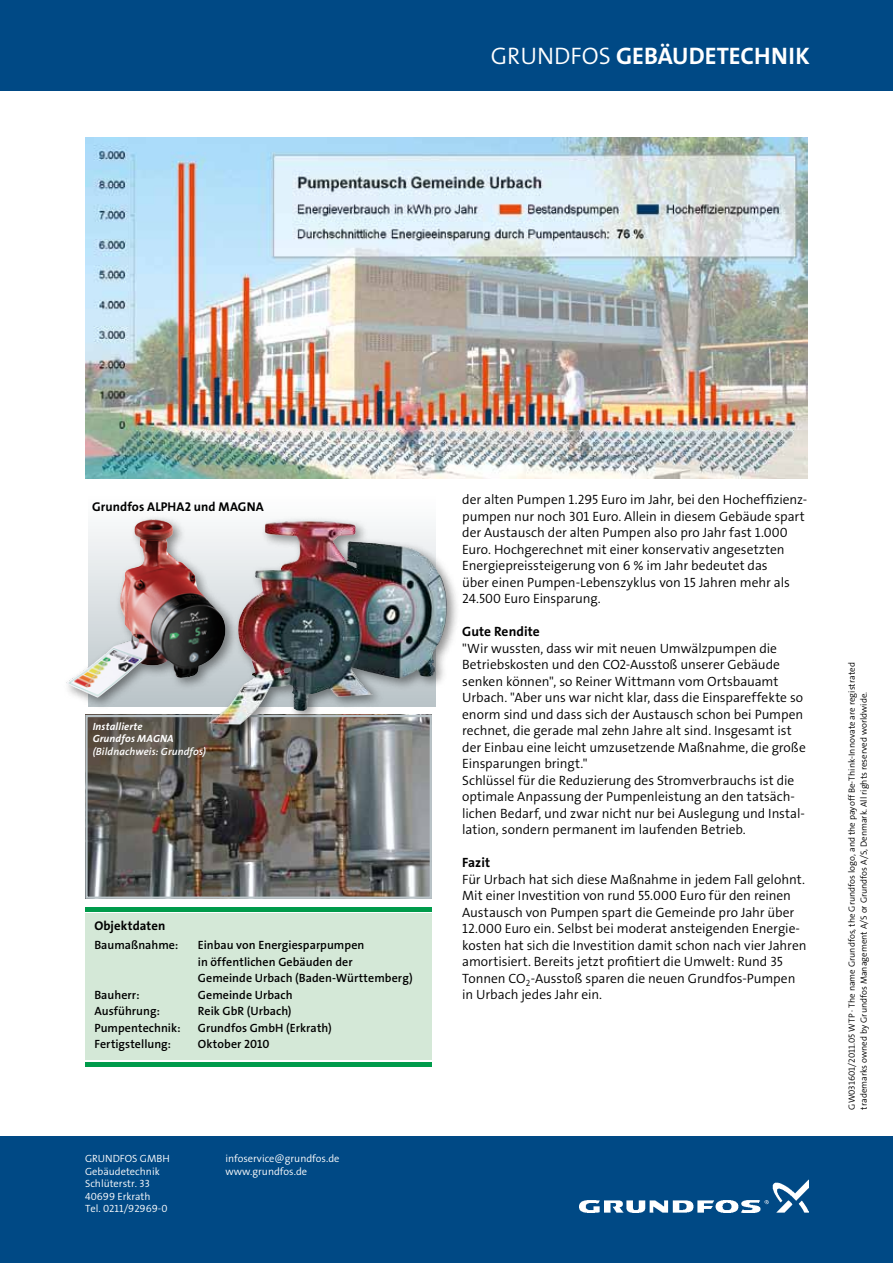
<style>
.page{position:relative;width:893px;height:1263px;background:#fff}
.page>*{position:absolute;margin:0;border:0;box-sizing:border-box;transform-origin:0 0}
.t1{font:24px "The Sans Grundfos 7 B";color:#fff}
.t2{font:13.5px/16.5px "The Sans Grundfos 4 SL";letter-spacing:-.005em;color:#000}
.t3{font:13.5px "The Sans Grundfos 7 B";color:#000}
.t4{font:12.75px "The Sans Grundfos 7 B";letter-spacing:.01em;color:#000}
.t5{font:12px/16.5px "The Sans Grundfos 6 SB";letter-spacing:.005em;color:#000}
.t6{font:10.5px/12.6px "The Sans Grundfos 4 SL";color:#fff}
.t7{font:italic 10.5px/12.6px "The Sans Grundfos 7 B";letter-spacing:.015em;color:#fff}
.t8{font:italic 10.5px "The Sans Grundfos 6 SB";letter-spacing:.01em;color:#fff}
.t9{font:9px/12px "The Sans Grundfos 4 SL";color:#000}
.s1{font-family:"The Sans Grundfos 4 SL"}
</style>
<div class="page">
<div style="left:0;top:0;width:893px;height:90px;background:#004985"></div>
<div style="left:0;top:1136px;width:893px;height:127px;background:#004985"></div>
<img style="left:580px;top:1180px;width:228px;height:32px">
<hr style="left:85px;top:907px;width:347px;height:4px;background:#009b4b">
<div style="left:85px;top:913px;width:347px;height:146px;background:#d4e8d7"></div>
<hr style="left:85px;top:1062px;width:347px;height:4px;background:#009b4b">
<img style="left:85px;top:138px;width:722px;height:341px">
<div style="left:61px;top:514px;width:177px;height:197px;background:#000;opacity:.45"></div>
<img style="left:66px;top:519px;width:136px;height:179px">
<img style="left:88px;top:718px;width:341px;height:178px">
<div style="left:85px;top:715px;width:347px;height:184px;border:2px solid #b9c3c7"></div>
<div style="left:202px;top:516px;width:257px;height:222px;background:#000;opacity:.45"></div>
<img style="left:208px;top:521px;width:234px;height:203px">
<h1 class="t1" style="left:491px;top:43px;width:320px"><span class="s1">GRUNDFOS</span> Gebäudetechnik</h1>
<p class="t4" style="left:92px;top:500px;width:173px">Grundfos ALPHA2 und MAGNA</p>
<p class="t7" style="left:93px;top:720px;width:83px">Installierte<br>Grundfos MAGNA</p>
<p class="t8" style="left:93px;top:746px;width:115px">(Bildnachweis: Grundfos)</p>
<p class="t4" style="left:94px;top:919px;width:73px">Objektdaten</p>
<p class="t5" style="left:94px;top:937px;width:86px">Baumaßnahme:</p>
<p class="t5" style="left:198px;top:937px;width:216px">Einbau von Energiesparpumpen<br>in öffentlichen Gebäuden der<br>Gemeinde Urbach (Baden-Württemberg)</p>
<p class="t5" style="left:94px;top:987px;width:47px">Bauherr:</p>
<p class="t5" style="left:198px;top:987px;width:96px">Gemeinde Urbach</p>
<p class="t5" style="left:94px;top:1003px;width:67px">Ausführung:</p>
<p class="t5" style="left:198px;top:1003px;width:95px">Reik GbR (Urbach)</p>
<p class="t5" style="left:94px;top:1020px;width:88px">Pumpentechnik:</p>
<p class="t5" style="left:198px;top:1020px;width:135px">Grundfos GmbH (Erkrath)</p>
<p class="t5" style="left:94px;top:1036px;width:78px">Fertigstellung:</p>
<p class="t5" style="left:198px;top:1036px;width:73px">Oktober 2010</p>
<p class="t6" style="left:85px;top:1152px;width:86px">GRUNDFOS GMBH<br>Gebäudetechnik<br>Schlüterstr. 33<br>40699 Erkrath<br>Tel. 0211/92969-0</p>
<p class="t6" style="left:225px;top:1152px;width:116px">infoservice@grundfos.de www.grundfos.de</p>
<p class="t2" style="left:462px;top:492px;width:346px">der alten Pumpen 1.295 Euro im Jahr, bei den Hocheffizienz&shy;pumpen nur noch 301 Euro. Allein in diesem Gebäude spart der Austausch der alten Pumpen also pro Jahr fast 1.000<br>Euro. Hochgerechnet mit einer konservativ angesetzten Energiepreissteigerung von 6 % im Jahr bedeutet das<br>über einen Pumpen-Lebenszyklus von 15 Jahren mehr als 24.500 Euro Einsparung.</p>
<p class="t3" style="left:462px;top:625px;width:79px">Gute Rendite</p>
<p class="t2" style="left:462px;top:641px;width:345px">"Wir wussten, dass wir mit neuen Umwälzpumpen die Betriebskosten und den CO2-Ausstoß unserer Gebäude senken können", so Reiner Wittmann vom Ortsbauamt Urbach. "Aber uns war nicht klar, dass die Einspareffekte so enorm sind und dass sich der Austausch schon bei Pumpen rechnet, die gerade mal zehn Jahre alt sind. Insgesamt ist der Einbau eine leicht umzusetzende Maßnahme, die große Einsparungen bringt."<br>Schlüssel für die Reduzierung des Stromverbrauchs ist die optimale Anpassung der Pumpenleistung an den tatsäch&shy;lichen Bedarf, und zwar nicht nur bei Auslegung und Instal&shy;lation, sondern permanent im laufenden Betrieb.</p>
<p class="t3" style="left:462px;top:856px;width:29px">Fazit</p>
<p class="t2" style="left:462px;top:871px;width:346px">Für Urbach hat sich diese Maßnahme in jedem Fall gelohnt.<br>Mit einer Investition von rund 55.000 Euro für den reinen Austausch von Pumpen spart die Gemeinde pro Jahr über 12.000 Euro ein. Selbst bei moderat ansteigenden Energie&shy;kosten hat sich die Investition damit schon nach vier Jahren amortisiert. Bereits jetzt profitiert die Umwelt: Rund 35<br>Tonnen CO<sub>2</sub>-Ausstoß sparen die neuen Grundfos-Pumpen in Urbach jedes Jahr ein.</p>
<p class="t9" style="left:846px;top:1109px;width:449px;rotate:-90deg">GW031601/2011.05 WTP · The name Grundfos, the Grundfos logo, and the payoff Be-Think-Innovate are registrated trademarks owned by Grundfos Management A/S or Grundfos A/S, Denmark. All rights reserved worldwide.</p>
</div>
